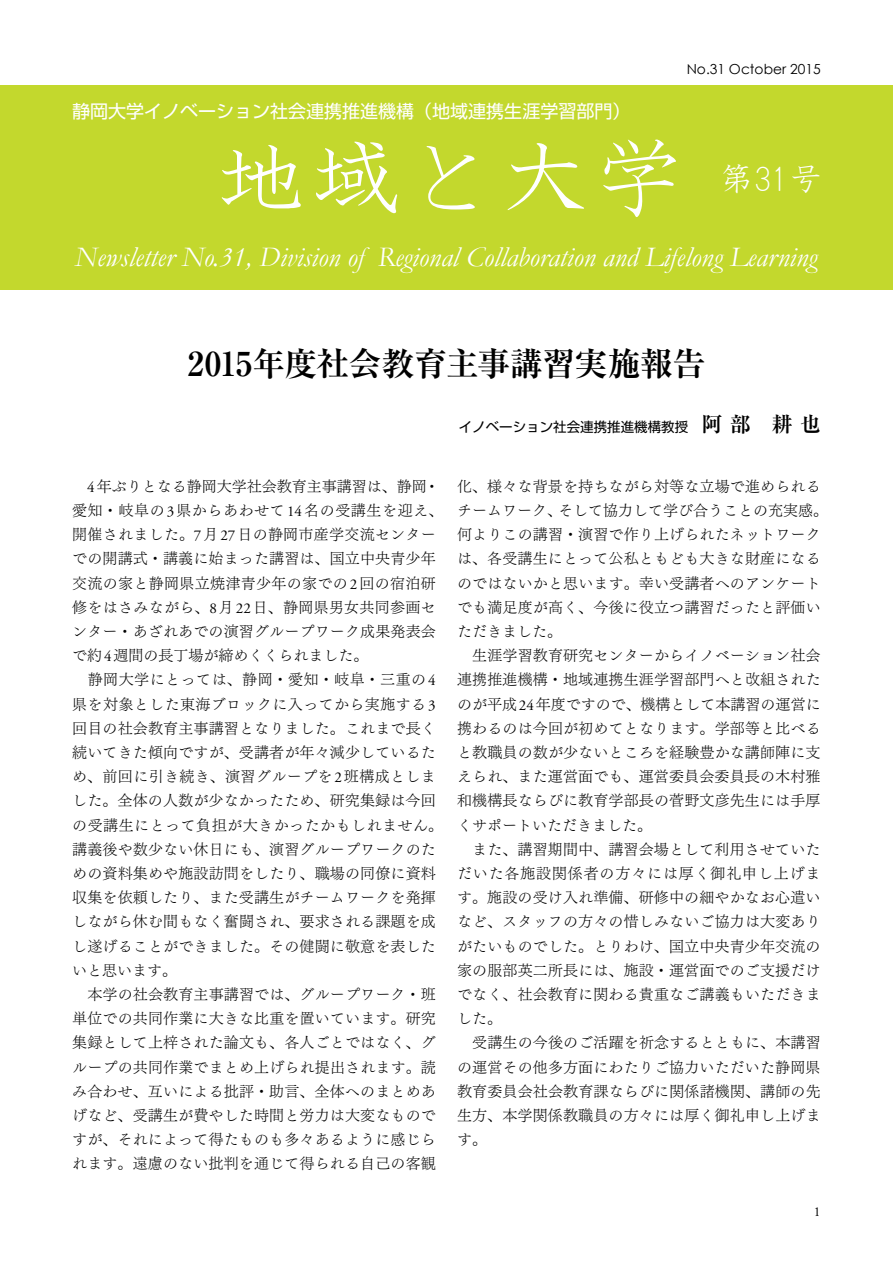
<style>
.page{position:relative;width:893px;height:1263px;background:#fff}
.page>*{position:absolute;margin:0;border:0;box-sizing:border-box;transform-origin:0 0}
.t1{font:36px "HGS Kyokashotai";color:#fff}
.t2{font:36px "HGP Kyokashotai";color:#fff}
.t3{font:700 33px "Ryumin Pro";letter-spacing:-.02em;color:#000}
.t4{font:italic 28.5px "Garamond";color:#fff}
.t5{font:18px "Shin Go Pro";color:#fff}
.t6{font:15px/24.2px "Tsuku Min Pro L";letter-spacing:.01em;color:#000}
.t7{font:13.8px "Century Gothic";color:#000}
.t8{font:13.5px "Shin Go Pro";color:#000}
.t9{font:13.5px "Adobe Garamond Pro";color:#000}
.s1{font-family:"Ryumin Pro";font-weight:700;font-size:21px}
.s2{font-family:"Adobe Garamond Pro"}
</style>
<div class="page">
<div style="left:0;top:85px;width:893px;height:204px;background:#c3d82d"></div>
<svg style="left:222px;top:139px;width:454px;height:78px"></svg>
<p class="t5" style="left:72px;top:96px;width:559px">静岡大学イノベーション社会連携推進機構（地域連携生涯学習部門）</p>
<p class="t7" style="left:687px;top:61px;width:135px">No.31 October 2015</p>
<h1 class="t2" style="left:719px;top:161px;width:107px">第31号</h1>
<h1 class="t1" style="left:676px;top:160px;width:145px">　　　　</h1>
<h3 class="t4" style="left:75px;top:240px;width:744px">Newsletter No.31, Division of Regional Collaboration and Lifelong Learning</h3>
<h2 class="t3" style="left:187px;top:337px;width:520px">2015年度社会教育主事講習実施報告</h2>
<p class="t8" style="left:459px;top:416px;width:363px">イノベーション社会連携推進機構教授　<span class="s1">阿 部　耕 也</span></p>
<p class="t6" style="left:72px;top:472px;width:373px;text-indent:15px"><span class="s2">4</span>年ぶりとなる静岡大学社会教育主事講習は、静岡・愛知・岐阜の<span class="s2">3</span>県からあわせて<span class="s2">14</span>名の受講生を迎え、開催されました。<span class="s2">7</span>月<span class="s2">27</span>日の静岡市産学交流センターでの開講式・講義に始まった講習は、国立中央青少年交流の家と静岡県立焼津青少年の家での<span class="s2">2</span>回の宿泊研修をはさみながら、<span class="s2">8</span>月<span class="s2">22</span>日、静岡県男女共同参画センター・あざれあでの演習グループワーク成果発表会で約<span class="s2">4</span>週間の長丁場が締めくくられました。<br>　静岡大学にとっては、静岡・愛知・岐阜・三重の<span class="s2">4</span>県を対象とした東海ブロックに入ってから実施する<span class="s2">3</span>回目の社会教育主事講習となりました。これまで長く続いてきた傾向ですが、受講者が年々減少しているため、前回に引き続き、演習グループを<span class="s2">2</span>班構成としました。全体の人数が少なかったため、研究集録は今回の受講生にとって負担が大きかったかもしれません。講義後や数少ない休日にも、演習グループワークのための資料集めや施設訪問をしたり、職場の同僚に資料収集を依頼したり、また受講生がチームワークを発揮しながら休む間もなく奮闘され、要求される課題を成し遂げることができました。その健闘に敬意を表したいと思います。<br>　本学の社会教育主事講習では、グループワーク・班単位での共同作業に大きな比重を置いています。研究集録として上梓された論文も、各人ごとではなく、グループの共同作業でまとめ上げられ提出されます。読み合わせ、互いによる批評・助言、全体へのまとめあげなど、受講生が費やした時間と労力は大変なものですが、それによって得たものも多々あるように感じられます。遠慮のない批判を通じて得られる自己の客観</p>
<p class="t6" style="left:457px;top:472px;width:373px">化、様々な背景を持ちながら対等な立場で進められるチームワーク、そして協力して学び合うことの充実感。何よりこの講習・演習で作り上げられたネットワークは、各受講生にとって公私ともども大きな財産になるのではないかと思います。幸い受講者へのアンケートでも満足度が高く、今後に役立つ講習だったと評価いただきました。<br>　生涯学習教育研究センターからイノベーション社会連携推進機構・地域連携生涯学習部門へと改組されたのが平成<span class="s2">24</span>年度ですので、機構として本講習の運営に携わるのは今回が初めてとなります。学部等と比べると教職員の数が少ないところを経験豊かな講師陣に支えられ、また運営面でも、運営委員会委員長の木村雅和機構長ならびに教育学部長の菅野文彦先生には手厚くサポートいただきました。<br>　また、講習期間中、講習会場として利用させていただいた各施設関係者の方々には厚く御礼申し上げます。施設の受け入れ準備、研修中の細やかなお心遣いなど、スタッフの方々の惜しみないご協力は大変ありがたいものでした。とりわけ、国立中央青少年交流の家の服部英二所長には、施設・運営面でのご支援だけでなく、社会教育に関わる貴重なご講義もいただきました。<br>　受講生の今後のご活躍を祈念するとともに、本講習の運営その他多方面にわたりご協力いただいた静岡県教育委員会社会教育課ならびに関係諸機関、講師の先生方、本学関係教職員の方々には厚く御礼申し上げます。</p>
<p class="t9" style="left:814px;top:1204px;width:8px">1</p>
</div>
